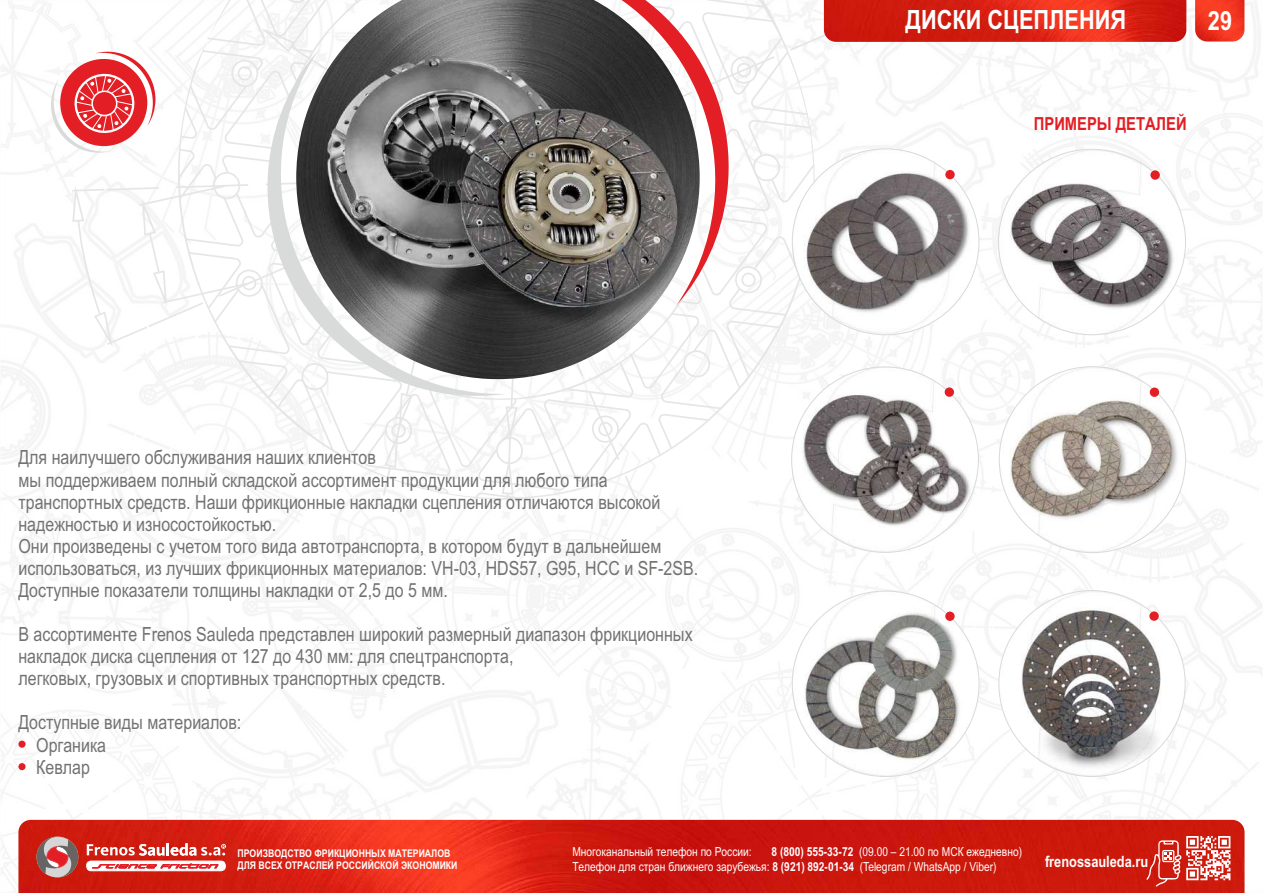
<style>
.page{position:relative;width:1263px;height:893px;background:#fff}
.page>*{position:absolute;margin:0;border:0;box-sizing:border-box;transform-origin:0 0}
.t1{font:700 26.55px "Arial Narrow";color:#fefefe}
.t2{font:19.5px/22px "Arial Narrow";color:#727271}
.t3{font:700 18px "Arial Narrow";color:#e31e24}
.t4{font:700 15.6px "Arial Narrow";color:#fefefe}
.t5{font:12.45px/14.2px "Arial Narrow";color:#fefefe}
.t6{font:700 10.65px/12.1px "Arial Narrow";color:#fefefe}
.s1{font-weight:700}
</style>
<div class="page">
<img style="left:1px;top:0;width:1261px;height:893px">
<img style="left:18px;top:820px;width:1226px;height:73px">
<svg style="left:86px;top:843px;width:140px;height:28px"></svg>
<svg style="left:36px;top:836px;width:42px;height:41px;background:#b6716f"></svg>
<svg style="left:1146px;top:836px;width:84px;height:51px"></svg>
<img style="left:792px;top:149px;width:187px;height:186px;border-radius:50%">
<div style="left:939px;top:165px;width:18px;height:18px;background:#fefefe;border-radius:50%"></div>
<div style="left:945px;top:170px;width:10px;height:9px;background:#e31e24;border-radius:50%"></div>
<img style="left:998px;top:149px;width:187px;height:186px;border-radius:50%">
<div style="left:1149px;top:169px;width:18px;height:18px;background:#fefefe;border-radius:50%"></div>
<div style="left:1150px;top:170px;width:10px;height:10px;background:#e31e24;border-radius:50%"></div>
<img style="left:792px;top:367px;width:186px;height:185px;border-radius:50%">
<div style="left:937px;top:382px;width:20px;height:20px;background:#fefefe;border-radius:50%"></div>
<div style="left:945px;top:387px;width:9px;height:10px;background:#e31e24;border-radius:50%"></div>
<img style="left:999px;top:367px;width:186px;height:186px;border-radius:50%">
<div style="left:1151px;top:388px;width:16px;height:16px;background:#fefefe;border-radius:50%"></div>
<div style="left:1150px;top:388px;width:9px;height:9px;background:#e31e24;border-radius:50%"></div>
<img style="left:792px;top:591px;width:187px;height:185px;border-radius:50%">
<div style="left:938px;top:606px;width:19px;height:20px;background:#fefefe;border-radius:50%"></div>
<div style="left:945px;top:612px;width:10px;height:9px;background:#e31e24;border-radius:50%"></div>
<img style="left:999px;top:591px;width:186px;height:185px;border-radius:50%">
<div style="left:1151px;top:612px;width:16px;height:16px;background:#fefefe;border-radius:50%"></div>
<svg style="left:1149px;top:611px;width:10px;height:10px"></svg>
<div style="left:18px;top:741px;width:8px;height:7px;background:#e31e24;border-radius:50%"></div>
<div style="left:18px;top:763px;width:8px;height:7px;background:#e31e24;border-radius:50%"></div>
<svg style="left:51px;top:0;width:782px;height:505px"></svg>
<img style="left:1195px;top:0;width:49px;height:42px">
<img style="left:824px;top:0;width:362px;height:42px">
<h1 class="t1" style="left:905px;top:9px;width:222px">ДИСКИ СЦЕПЛЕНИЯ</h1>
<h1 class="t1" style="left:1208px;top:11px;width:26px">29</h1>
<p class="t2" style="left:18px;top:448px;width:681px">Для наилучшего обслуживания наших клиентов<br>мы поддерживаем полный складской ассортимент продукции для любого типа транспортных средств. Наши фрикционные накладки сцепления отличаются высокой надежностью и износостойкостью.<br>Они произведены с учетом того вида автотранспорта, в котором будут в дальнейшем использоваться, из лучших фрикционных материалов: VH-03, HDS57, G95, HCC и SF-2SB.<br>Доступные показатели толщины накладки от 2,5 до 5 мм.</p>
<p class="t2" style="left:18px;top:625px;width:676px">В ассортименте Frenos Sauleda представлен широкий размерный диапазон фрикционных накладок диска сцепления от 127 до 430 мм: для спецтранспорта,<br>легковых, грузовых и спортивных транспортных средств.</p>
<p class="t2" style="left:36px;top:713px;width:207px;text-indent:-18px">Доступные виды материалов:<br>Органика<br>Кевлар</p>
<p class="t3" style="left:1034px;top:117px;width:154px">ПРИМЕРЫ ДЕТАЛЕЙ</p>
<p class="t6" style="left:238px;top:848px;width:221px">ПРОИЗВОДСТВО ФРИКЦИОННЫХ МАТЕРИАЛОВ<br>ДЛЯ ВСЕХ ОТРАСЛЕЙ РОССИЙСКОЙ ЭКОНОМИКИ</p>
<p class="t5" style="left:572px;top:846px;width:451px;text-indent:199px"><span class="s1">8 (800) 555-33-72</span> (09.00 – 21.00 по МСК ежедневно)<br>Телефон для стран ближнего зарубежья: <span class="s1">8 (921) 892-01-34</span> (Telegram / WhatsApp / Viber)</p>
<p class="t4" style="left:1045px;top:855px;width:105px">frenossauleda.ru</p>
<p class="t5" style="left:572px;top:846px;width:181px">Многоканальный телефон по России:</p>
</div>
